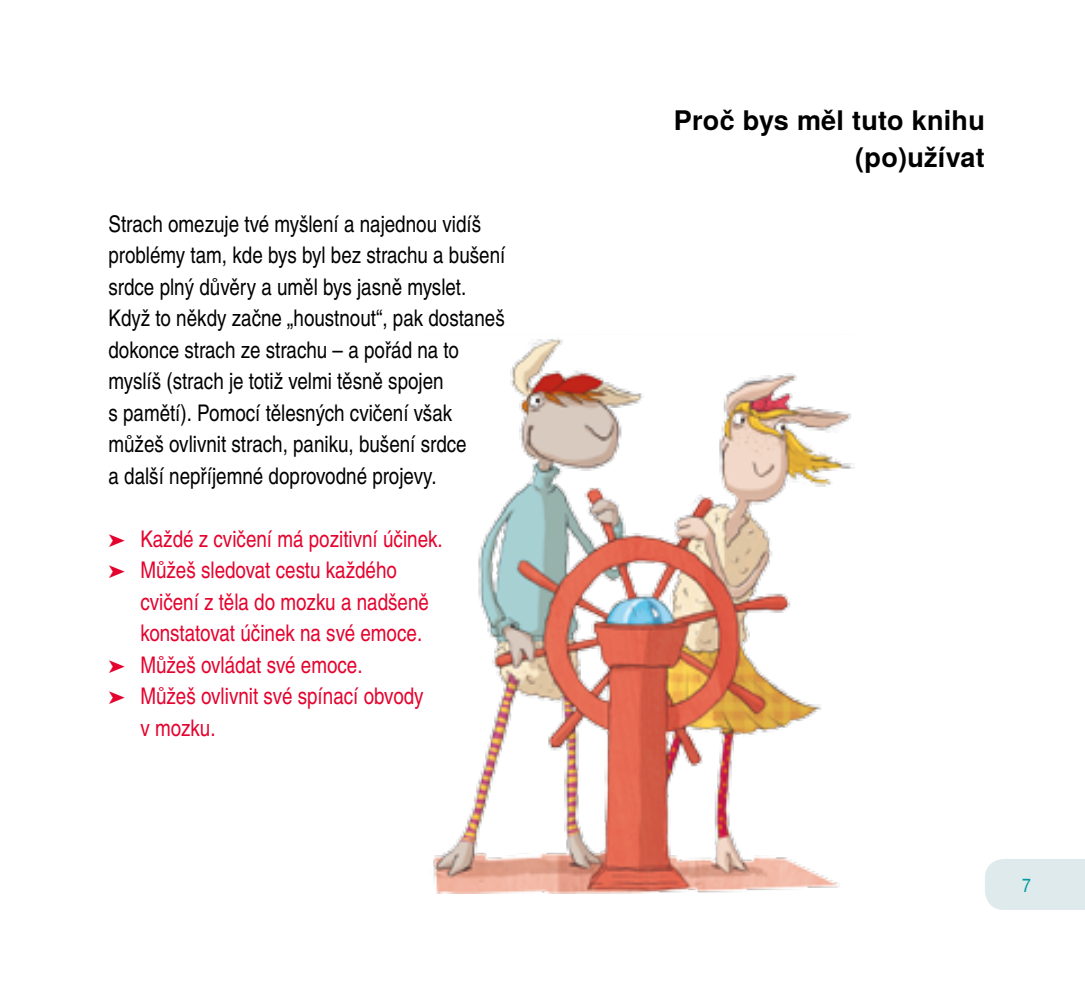
<style>
.page{position:relative;width:1085px;height:989px;background:#fff}
.page>*{position:absolute;margin:0;border:0;box-sizing:border-box;transform-origin:0 0}
.t1{font:700 27px/37.1px "Te X Gyre Heros";letter-spacing:.01em;color:#000;text-align:right}
.t2{font:22.95px/31.5px "Te X Gyre Heros Condensed";color:#000}
.t3{font:22.95px/31.5px "Te X Gyre Heros Condensed";color:#e4032e}
.t4{font:19.12px "Te X Gyre Heros Condensed";color:#009a9f}
</style>
<div class="page">
<img style="left:433px;top:339px;width:421px;height:554px">
<div style="left:985px;top:859px;width:99px;height:51px;background:#deeaec"></div>
<p class="t2" style="left:108px;top:207px;width:398px">Strach omezuje tvé myšlení a najednou vidíš problémy tam, kde bys byl bez strachu a bušení srdce plný důvěry a uměl bys jasně myslet.<br>Když to někdy začne „houstnout“, pak dostaneš dokonce strach ze strachu – a pořád na to myslíš (strach je totiž velmi těsně spojen<br>s pamětí). Pomocí tělesných cvičení však můžeš ovlivnit strach, paniku, bušení srdce<br>a další nepříjemné doprovodné projevy.</p>
<p class="t3" style="left:108px;top:522px;width:336px">➤ Každé z cvičení má pozitivní účinek. ➤ Můžeš sledovat cestu každého</p>
<p class="t3" style="left:140px;top:585px;width:290px">cvičení z těla do mozku a nadšeně</p>
<p class="t3" style="left:140px;top:616px;width:283px">konstatovat účinek na své emoce.</p>
<p class="t3" style="left:108px;top:648px;width:255px">➤ Můžeš ovládat své emoce.</p>
<p class="t3" style="left:108px;top:679px;width:317px">➤ Můžeš ovlivnit své spínací obvody</p>
<p class="t3" style="left:140px;top:711px;width:77px">v mozku.</p>
<p class="t1" style="left:673px;top:100px;width:312px">Proč bys měl tuto knihu (po)užívat</p>
<p class="t4" style="left:1021px;top:871px;width:10px">7</p>
</div>
